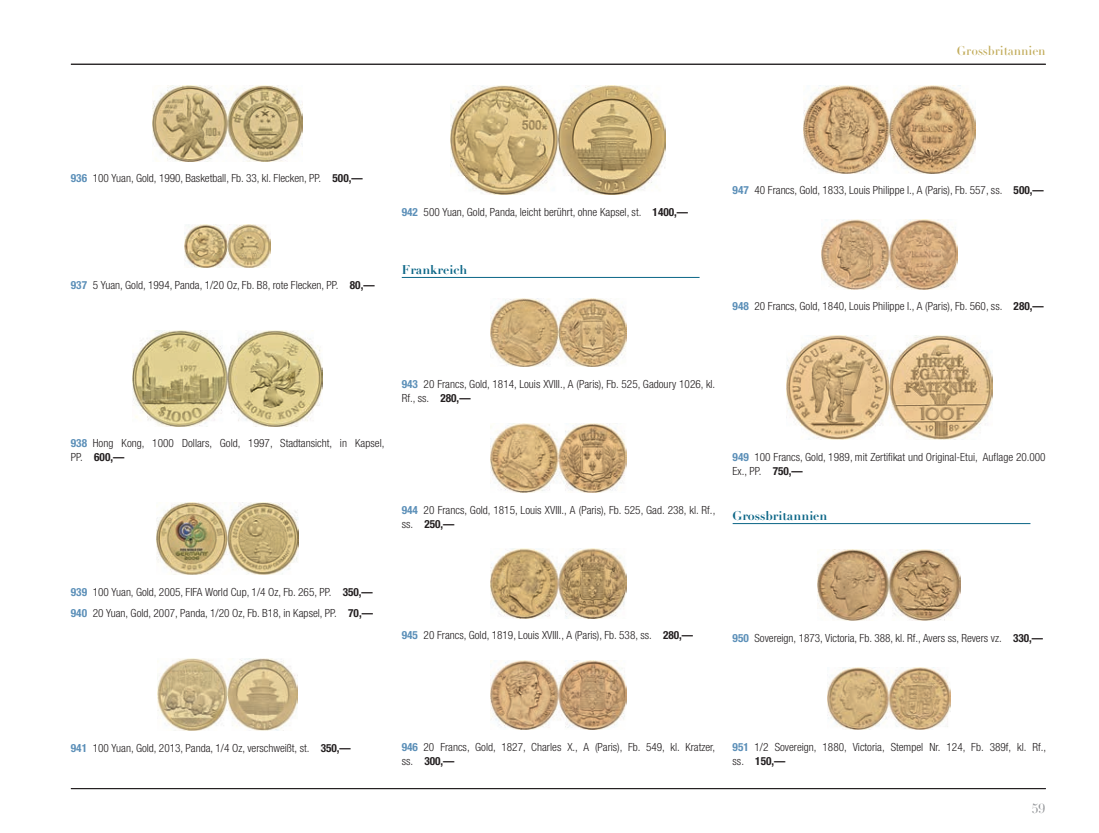
<style>
.page{position:relative;width:1099px;height:833px;background:#fff}
.page>*{position:absolute;margin:0;border:0;box-sizing:border-box;transform-origin:0 0}
.t1{font:700 13.12px "Didot LH";color:#939598}
.t2{font:700 12.5px "Didot LH";color:#0a6586}
.t3{font:12.5px "Didot LH Headline";color:#c2ac5b}
.t4{font:300 condensed 11.25px/13.9px "Helvetica Neue";color:#231f20}
.s1{font-weight:700;color:#5b8fb8}
.s2{font-weight:700}
</style>
<div class="page">
<hr style="left:402px;top:277px;width:297px;height:1px;background:#0a6586">
<hr style="left:732px;top:523px;width:298px;height:1px;background:#0a6586">
<hr style="left:71px;top:64px;width:974px;height:1px;background:#231f20">
<hr style="left:71px;top:788px;width:974px;height:1px;background:#231f20">
<img style="left:184px;top:224px;width:87px;height:44px">
<img style="left:133px;top:331px;width:189px;height:95px">
<img style="left:156px;top:503px;width:143px;height:72px">
<img style="left:157px;top:659px;width:141px;height:72px">
<img style="left:451px;top:86px;width:215px;height:109px">
<img style="left:490px;top:298px;width:136px;height:69px">
<img style="left:490px;top:423px;width:136px;height:69px">
<img style="left:490px;top:549px;width:136px;height:69px">
<img style="left:490px;top:660px;width:136px;height:70px">
<img style="left:803px;top:86px;width:172px;height:87px">
<img style="left:821px;top:220px;width:136px;height:69px">
<img style="left:786px;top:336px;width:206px;height:103px">
<img style="left:817px;top:549px;width:143px;height:72px">
<img style="left:828px;top:667px;width:122px;height:62px">
<img style="left:153px;top:86px;width:149px;height:75px">
<p class="t3" style="left:956px;top:43px;width:90px">Grossbritannien</p>
<p class="t4" style="left:71px;top:171px;width:293px"><span class="s1">936</span> 100 Yuan, Gold, 1990, Bas ket ball, Fb. 33, kl. Fle cken, PP. <span class="s2">500,—</span></p>
<p class="t4" style="left:71px;top:278px;width:305px"><span class="s1">937</span> 5 Yuan, Gold, 1994, Pan da, 1/20 Oz, Fb. B8, rote Fle cken, PP. <span class="s2">80,—</span></p>
<p class="t4" style="left:402px;top:205px;width:288px"><span class="s1">942</span> 500 Yuan, Gold, Pan da, leicht be rührt, ohne Kap sel, st. <span class="s2">1400,—</span></p>
<p class="t2" style="left:402px;top:261px;width:67px">Frankreich</p>
<p class="t4" style="left:732px;top:183px;width:313px"><span class="s1">947</span> 40 Francs, Gold, 1833, Louis Phi lip pe I., A (Pa ris), Fb. 557, ss. <span class="s2">500,—</span></p>
<p class="t4" style="left:732px;top:299px;width:313px"><span class="s1">948</span> 20 Francs, Gold, 1840, Louis Phi lip pe I., A (Pa ris), Fb. 560, ss. <span class="s2">280,—</span></p>
<p class="t4" style="left:71px;top:436px;width:315px"><span class="s1">938</span> Hong Kong, 1000 Dol lars, Gold, 1997, Stadtan sicht, in Kap sel,<br>PP. <span class="s2">600,—</span></p>
<p class="t4" style="left:402px;top:377px;width:315px"><span class="s1">943</span> 20 Francs, Gold, 1814, Louis XVIII., A (Pa ris), Fb. 525, Ga dou ry 1026, kl.<br>Rf., ss. <span class="s2">280,—</span></p>
<p class="t4" style="left:402px;top:502px;width:315px"><span class="s1">944</span> 20 Francs, Gold, 1815, Louis XVIII., A (Pa ris), Fb. 525, Gad. 238, kl. Rf., ss. <span class="s2">250,—</span></p>
<p class="t4" style="left:732px;top:450px;width:314px"><span class="s1">949</span> 100 Francs, Gold, 1989, mit Zer ti fi kat und Ori gi nal-Etui, Auf la ge 20.000<br>Ex., PP. <span class="s2">750,—</span></p>
<p class="t2" style="left:732px;top:507px;width:96px">Grossbritannien</p>
<p class="t4" style="left:71px;top:581px;width:303px;line-height:21px"><span class="s1">939</span> 100 Yuan, Gold, 2005, FIFA World Cup, 1/4 Oz, Fb. 265, PP. <span class="s2">350,—<br></span><span class="s1">940</span> 20 Yuan, Gold, 2007, Pan da, 1/20 Oz, Fb. B18, in Kap sel, PP. <span class="s2">70,—</span></p>
<p class="t4" style="left:402px;top:628px;width:293px"><span class="s1">945</span> 20 Francs, Gold, 1819, Louis XVIII., A (Pa ris), Fb. 538, ss. <span class="s2">280,—</span></p>
<p class="t4" style="left:732px;top:631px;width:312px"><span class="s1">950</span> So ver eign, 1873, Vic to ria, Fb. 388, kl. Rf., Avers ss, Re vers vz. <span class="s2">330,—</span></p>
<p class="t4" style="left:71px;top:741px;width:281px"><span class="s1">941</span> 100 Yuan, Gold, 2013, Pan da, 1/4 Oz, ver schweißt, st. <span class="s2">350,—</span></p>
<p class="t4" style="left:402px;top:740px;width:315px"><span class="s1">946</span> 20 Francs, Gold, 1827, Char les X., A (Pa ris), Fb. 549, kl. Krat zer, ss. <span class="s2">300,—</span></p>
<p class="t4" style="left:732px;top:740px;width:315px"><span class="s1">951</span> 1/2 So ver eign, 1880, Vic to ria, Stem pel Nr. 124, Fb. 389f, kl. Rf., ss. <span class="s2">150,—</span></p>
<p class="t1" style="left:1031px;top:800px;width:16px">59</p>
</div>
